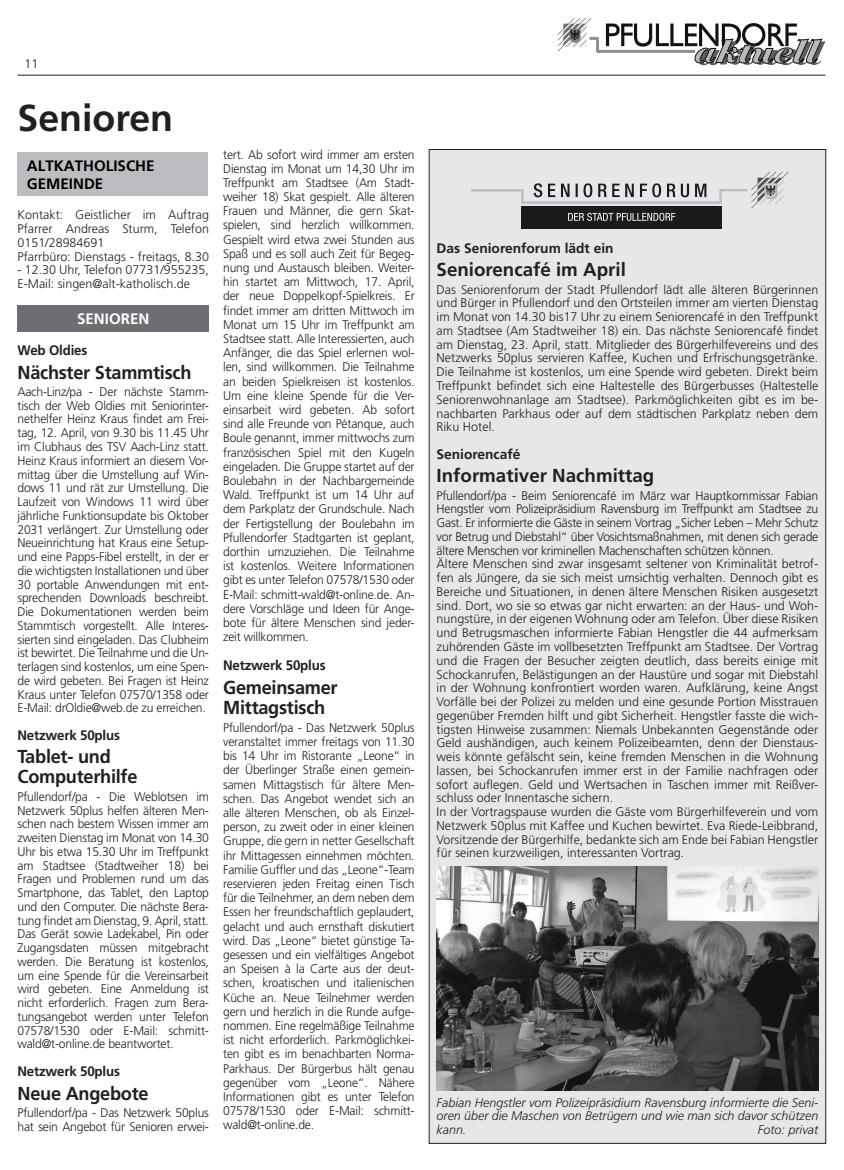
<style>
.page{position:relative;width:844px;height:1170px;background:#fff}
.page>*{position:absolute;margin:0;border:0;box-sizing:border-box;transform-origin:0 0}
.t1{font:700 37.5px "Frutiger LT Std";color:#231f20}
.t2{font:700 18.75px/20px "Frutiger LT Std";letter-spacing:-.015em;color:#231f20}
.t3{font:700 15.12px/18.1px "Frutiger LT Std";color:#000}
.t4{font:700 15.12px "Frutiger LT Std";color:#fff}
.t5{font:700 13.75px "Frutiger";letter-spacing:-.015em;color:#231f20}
.t6{font:300 12.5px/13.8px "Frutiger LT Std";color:#231f20;text-align:justify}
.t7{font:italic 300 12.5px/13.8px "Frutiger LT Std";color:#231f20;text-align:justify}
</style>
<div class="page">
<hr style="left:18px;top:75px;width:807px;height:1px;background:#231f20">
<svg style="left:558px;top:18px;width:267px;height:47px"></svg>
<div style="left:18px;top:152px;width:190px;height:44px;background:#bcbdc0"></div>
<div style="left:18px;top:305px;width:191px;height:27px;background:#6d6e71"></div>
<div style="left:429px;top:149px;width:397px;height:994px;background:#e6e7e9"></div>
<div style="left:521px;top:206px;width:201px;height:23px;background:#1b1b1b"></div>
<svg style="left:471px;top:171px;width:318px;height:50px"></svg>
<img style="left:437px;top:866px;width:381px;height:224px">
<p class="t6" style="left:25px;top:57px;width:15px">11</p>
<h1 class="t1" style="left:18px;top:96px;width:157px">Senioren</h1>
<p class="t3" style="left:27px;top:156px;width:129px">ALTKATHOLISCHE<br>GEMEINDE</p>
<p class="t6" style="left:18px;top:208px;width:193px;text-align:left">Kontakt: Geistlicher im Auftrag<br>Pfarrer Andreas Sturm, Telefon<br>0151/28984691<br>Pfarrbüro: Dienstags - freitags, 8.30</p>
<p class="t6" style="left:18px;top:263px;width:193px">- 12.30 Uhr, Telefon 07731/955235,<br>E-Mail: singen@alt-katholisch.de</p>
<p class="t4" style="left:77px;top:310px;width:74px">SENIOREN</p>
<p class="t5" style="left:18px;top:342px;width:71px">Web Oldies</p>
<h2 class="t2" style="left:18px;top:362px;width:175px">Nächster Stammtisch</h2>
<p class="t6" style="left:18px;top:385px;width:193px">Aach-Linz/pa - Der nächste Stamm&shy;tisch der Web Oldies mit Seniorinter&shy;nethelfer Heinz Kraus findet am Frei&shy;tag, 12. April, von 9.30 bis 11.45 Uhr im Clubhaus des TSV Aach-Linz statt.<br>Heinz Kraus informiert an diesem Vor&shy;mittag über die Umstellung auf Win&shy;dows 11 und rät zur Umstellung. Die Laufzeit von Windows 11 wird über jährliche Funktionsupdate bis Oktober 2031 verlängert. Zur Umstellung oder Neueinrichtung hat Kraus eine Setup&shy;und eine Papps-Fibel erstellt, in der er die wichtigsten Installationen und über 30 portable Anwendungen mit ent&shy;sprechenden Downloads beschreibt.<br>Die Dokumentationen werden beim Stammtisch vorgestellt. Alle Interes&shy;sierten sind eingeladen. Das Clubheim ist bewirtet. Die Teilnahme und die Un&shy;terlagen sind kostenlos, um eine Spen&shy;de wird gebeten. Bei Fragen ist Heinz Kraus unter Telefon 07570/1358 oder E-Mail: drOldie@web.de zu erreichen.</p>
<p class="t5" style="left:18px;top:727px;width:104px">Netzwerk 50plus</p>
<h2 class="t2" style="left:18px;top:747px;width:122px">Tablet- und<br>Computerhilfe</h2>
<p class="t6" style="left:18px;top:789px;width:193px">Pfullendorf/pa - Die Weblotsen im Netzwerk 50plus helfen älteren Men&shy;schen nach bestem Wissen immer am zweiten Dienstag im Monat von 14.30<br>Uhr bis etwa 15.30 Uhr im Treffpunkt am Stadtsee (Stadtweiher 18) bei Fragen und Problemen rund um das Smartphone, das Tablet, den Laptop und den Computer. Die nächste Bera&shy;tung findet am Dienstag, 9. April, statt.<br>Das Gerät sowie Ladekabel, Pin oder Zugangsdaten müssen mitgebracht werden. Die Beratung ist kostenlos, um eine Spende für die Vereinsarbeit wird gebeten. Eine Anmeldung ist nicht erforderlich. Fragen zum Bera&shy;tungsangebot werden unter Telefon 07578/1530 oder E-Mail: schmitt&shy;wald@t-online.de beantwortet.</p>
<p class="t5" style="left:18px;top:1062px;width:104px">Netzwerk 50plus</p>
<h2 class="t2" style="left:18px;top:1082px;width:133px">Neue Angebote</h2>
<p class="t6" style="left:18px;top:1105px;width:193px">Pfullendorf/pa - Das Netzwerk 50plus hat sein Angebot für Senioren erwei-</p>
<p class="t6" style="left:223px;top:147px;width:193px;line-height:14.2px">tert. Ab sofort wird immer am ersten Dienstag im Monat um 14,30 Uhr im Treffpunkt am Stadtsee (Am Stadt&shy;weiher 18) Skat gespielt. Alle älteren Frauen und Männer, die gern Skat&shy;spielen, sind herzlich willkommen.<br>Gespielt wird etwa zwei Stunden aus Spaß und es soll auch Zeit für Begeg&shy;nung und Austausch bleiben. Weiter&shy;hin startet am Mittwoch, 17. April, der neue Doppelkopf-Spielkreis. Er findet immer am dritten Mittwoch im Monat um 15 Uhr im Treffpunkt am Stadtsee statt. Alle Interessierten, auch Anfänger, die das Spiel erlernen wol&shy;len, sind willkommen. Die Teilnahme an beiden Spielkreisen ist kostenlos.<br>Um eine kleine Spende für die Ver&shy;einsarbeit wird gebeten. Ab sofort sind alle Freunde von Pétanque, auch Boule genannt, immer mittwochs zum französischen Spiel mit den Kugeln eingeladen. Die Gruppe startet auf der Boulebahn in der Nachbargemeinde Wald. Treffpunkt ist um 14 Uhr auf dem Parkplatz der Grundschule. Nach der Fertigstellung der Boulebahn im Pfullendorfer Stadtgarten ist geplant, dorthin umzuziehen. Die Teilnahme ist kostenlos. Weitere Informationen gibt es unter Telefon 07578/1530 oder E-Mail: schmitt-wald@t-online.de. An&shy;dere Vorschläge und Ideen für Ange&shy;bote für ältere Menschen sind jeder&shy;zeit willkommen.</p>
<p class="t5" style="left:223px;top:656px;width:104px">Netzwerk 50plus</p>
<h2 class="t2" style="left:223px;top:677px;width:116px;line-height:20.5px">Gemeinsamer<br>Mittagstisch</h2>
<p class="t6" style="left:223px;top:720px;width:193px;line-height:14.2px">Pfullendorf/pa - Das Netzwerk 50plus veranstaltet immer freitags von 11.30 bis 14 Uhr im Ristorante „Leone“ in der Überlinger Straße einen gemein&shy;samen Mittagstisch für ältere Men&shy;schen. Das Angebot wendet sich an alle älteren Menschen, ob als Einzel&shy;person, zu zweit oder in einer kleinen Gruppe, die gern in netter Gesellschaft ihr Mittagessen einnehmen möchten.<br>Familie Guffler und das „Leone“-Team reservieren jeden Freitag einen Tisch für die Teilnehmer, an dem neben dem Essen her freundschaftlich geplaudert, gelacht und auch ernsthaft diskutiert wird. Das „Leone“ bietet günstige Ta&shy;gesessen und ein vielfältiges Angebot an Speisen à la Carte aus der deut&shy;schen, kroatischen und italienischen Küche an. Neue Teilnehmer werden gern und herzlich in die Runde aufge&shy;nommen. Eine regelmäßige Teilnahme ist nicht erforderlich. Parkmöglichkei&shy;ten gibt es im benachbarten Norma-Parkhaus. Der Bürgerbus hält genau gegenüber vom „Leone“. Nähere Informationen gibt es unter Telefon 07578/1530 oder E-Mail: schmitt&shy;wald@t-online.de.</p>
<p class="t5" style="left:437px;top:240px;width:179px">Das Seniorenforum lädt ein</p>
<h2 class="t2" style="left:437px;top:260px;width:191px">Seniorencafé im April</h2>
<p class="t6" style="left:437px;top:282px;width:383px">Das Seniorenforum der Stadt Pfullendorf lädt alle älteren Bürgerinnen und Bürger in Pfullendorf und den Ortsteilen immer am vierten Dienstag im Monat von 14.30 bis17 Uhr zu einem Seniorencafé in den Treffpunkt am Stadtsee (Am Stadtweiher 18) ein. Das nächste Seniorencafé findet am Dienstag, 23. April, statt. Mitglieder des Bürgerhilfevereins und des Netzwerks 50plus servieren Kaffee, Kuchen und Erfrischungsgetränke.<br>Die Teilnahme ist kostenlos, um eine Spende wird gebeten. Direkt beim Treffpunkt befindet sich eine Haltestelle des Bürgerbusses (Haltestelle Seniorenwohnanlage am Stadtsee). Parkmöglichkeiten gibt es im be&shy;nachbarten Parkhaus oder auf dem städtischen Parkplatz neben dem Riku Hotel.</p>
<p class="t5" style="left:437px;top:446px;width:85px">Seniorencafé</p>
<h2 class="t2" style="left:437px;top:466px;width:219px">Informativer Nachmittag</h2>
<p class="t6" style="left:437px;top:488px;width:383px;text-align:left">Pfullendorf/pa - Beim Seniorencafé im März war Hauptkommissar Fabian Hengstler vom Polizeipräsidium Ravensburg im Treffpunkt am Stadtsee zu Gast. Er informierte die Gäste in seinem Vortrag „Sicher Leben – Mehr Schutz vor Betrug und Diebstahl“ über Vosichtsmaßnahmen, mit denen sich gerade ältere Menschen vor kriminellen Machenschaften schützen können.<br>Ältere Menschen sind zwar insgesamt seltener von Kriminalität betrof&shy;fen als Jüngere, da sie sich meist umsichtig verhalten. Dennoch gibt es Bereiche und Situationen, in denen ältere Menschen Risiken ausgesetzt sind. Dort, wo sie so etwas gar nicht erwarten: an der Haus- und Woh&shy;nungstüre, in der eigenen Wohnung oder am Telefon. Über diese Risiken und Betrugsmaschen informierte Fabian Hengstler die 44 aufmerksam zuhörenden Gäste im vollbesetzten Treffpunkt am Stadtsee. Der Vortrag und die Fragen der Besucher zeigten deutlich, dass bereits einige mit Schockanrufen, Belästigungen an der Haustüre und sogar mit Diebstahl in der Wohnung konfrontiert worden waren. Aufklärung, keine Angst Vorfälle bei der Polizei zu melden und eine gesunde Portion Misstrauen gegenüber Fremden hilft und gibt Sicherheit. Hengstler fasste die wich&shy;tigsten Hinweise zusammen: Niemals Unbekannten Gegenstände oder Geld aushändigen, auch keinem Polizeibeamten, denn der Dienstaus&shy;weis könnte gefälscht sein, keine fremden Menschen in die Wohnung lassen, bei Schockanrufen immer erst in der Familie nachfragen oder sofort auflegen. Geld und Wertsachen in Taschen immer mit Reißver&shy;schluss oder Innentasche sichern.<br>In der Vortragspause wurden die Gäste vom Bürgerhilfeverein und vom Netzwerk 50plus mit Kaffee und Kuchen bewirtet. Eva Riede-Leibbrand, Vorsitzende der Bürgerhilfe, bedankte sich am Ende bei Fabian Hengstler für seinen kurzweiligen, interessanten Vortrag.</p>
<p class="t7" style="left:437px;top:1095px;width:383px">Fabian Hengstler vom Polizeipräsidium Ravensburg informierte die Seni&shy;oren über die Maschen von Betrügern und wie man sich davor schützen kann.</p>
<p class="t7" style="left:758px;top:1122px;width:62px">Foto: privat</p>
</div>
